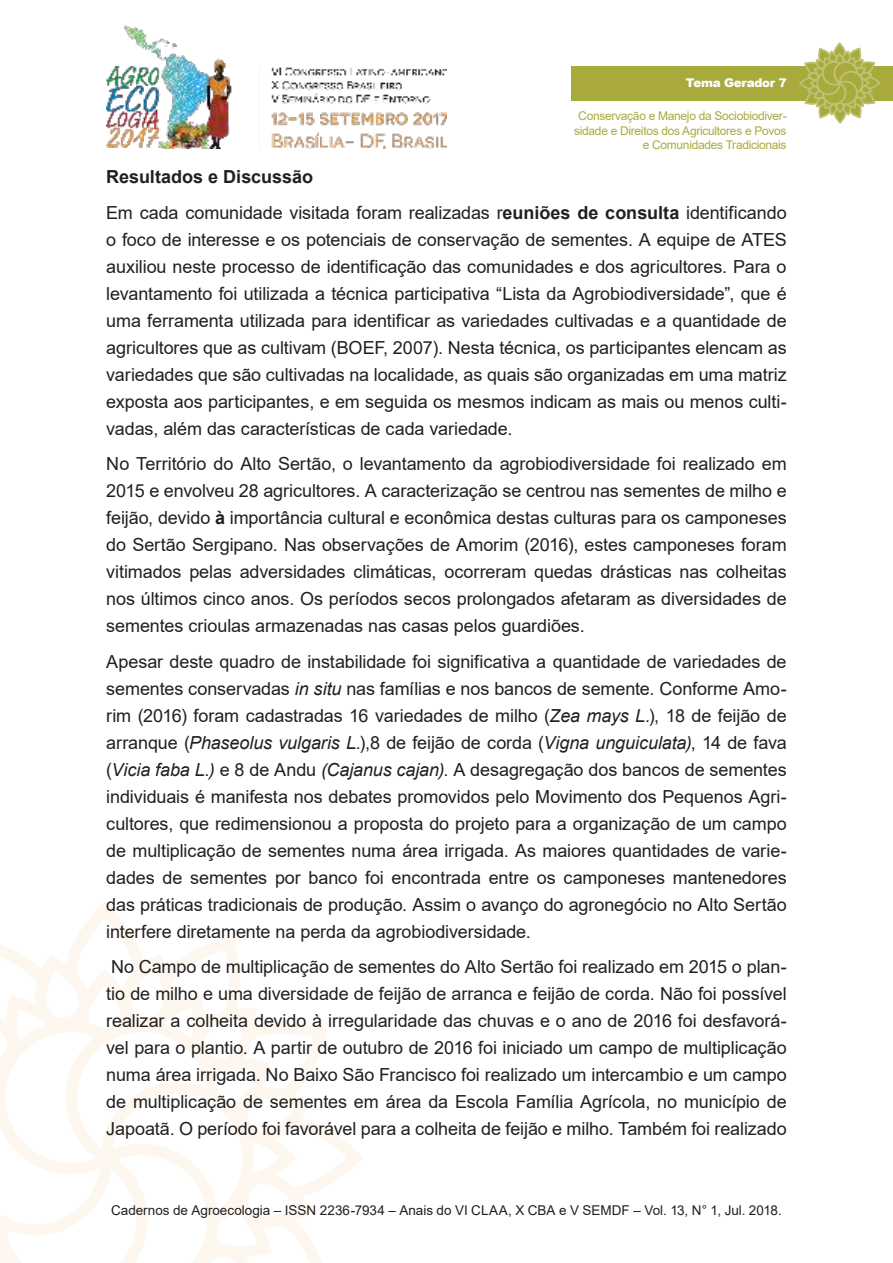
<style>
.page{position:relative;width:893px;height:1263px;background:#fff}
.page>*{position:absolute;margin:0;border:0;box-sizing:border-box;transform-origin:0 0}
.t1{font:18px/27px "Arial";letter-spacing:-.005em;color:#221f1f;text-align:justify}
.t2{font:13.5px "Arial";color:#221f1f}
.t3{font:12px/14.4px "Arial";letter-spacing:-.025em;color:#a8ab3c;text-align:right}
.t4{font:900 12px "Arial";letter-spacing:-.025em;color:#fff}
.s1{font-weight:700}
.s2{font-style:italic}
</style>
<div class="page">
<img style="left:106px;top:25px;width:340px;height:124px">
<svg style="left:0;top:910px;width:363px;height:353px"></svg>
<div style="left:571px;top:66px;width:322px;height:34px;background:#a8ab3c"></div>
<svg style="left:798px;top:43px;width:83px;height:81px"></svg>
<p class="t4" style="left:686px;top:76px;width:102px">Tema Gerador 7</p>
<p class="t3" style="left:574px;top:110px;width:214px">Conservação e Manejo da Sociobiodiver&shy;sidade e Direitos dos Agricultores e Povos e Comunidades Tradicionais</p>
<p class="t1" style="left:106px;top:161px;width:682px;line-height:35.5px"><span class="s1">Resultados e Discussão<br></span>Em cada comunidade visitada foram realizadas r<span class="s1">euniões de consulta</span> identificando</p>
<p class="t1" style="left:106px;top:228px;width:682px">o foco de interesse e os potenciais de conservação de sementes. A equipe de ATES auxiliou neste processo de identificação das comunidades e dos agricultores. Para o levantamento foi utilizada a técnica participativa “Lista da Agrobiodiversidade”, que é uma ferramenta utilizada para identificar as variedades cultivadas e a quantidade de agricultores que as cultivam (BOEF, 2007). Nesta técnica, os participantes elencam as variedades que são cultivadas na localidade, as quais são organizadas em uma matriz exposta aos participantes, e em seguida os mesmos indicam as mais ou menos culti&shy;vadas, além das características de cada variedade.</p>
<p class="t1" style="left:106px;top:452px;width:682px">No Território do Alto Sertão, o levantamento da agrobiodiversidade foi realizado em 2015 e envolveu 28 agricultores. A caracterização se centrou nas sementes de milho e feijão, devido <span class="s1">à</span> importância cultural e econômica destas culturas para os camponeses do Sertão Sergipano. Nas observações de Amorim (2016), estes camponeses foram vitimados pelas adversidades climáticas, ocorreram quedas drásticas nas colheitas nos últimos cinco anos. Os períodos secos prolongados afetaram as diversidades de sementes crioulas armazenadas nas casas pelos guardiões.</p>
<p class="t1" style="left:106px;top:650px;width:682px">Apesar deste quadro de instabilidade foi significativa a quantidade de variedades de sementes conservadas <span class="s2">in situ</span> nas famílias e nos bancos de semente. Conforme Amo&shy;rim (2016) foram cadastradas 16 variedades de milho (<span class="s2">Zea mays L.</span>), 18 de feijão de arranque (<span class="s2">Phaseolus vulgaris L.</span>),8 de feijão de corda (<span class="s2">Vigna unguiculata)</span>, 14 de fava (<span class="s2">Vicia faba L</span>.<span class="s2">)</span> e 8 de Andu <span class="s2">(Cajanus cajan)</span>. A desagregação dos bancos de sementes individuais é manifesta nos debates promovidos pelo Movimento dos Pequenos Agri&shy;cultores, que redimensionou a proposta do projeto para a organização de um campo de multiplicação de sementes numa área irrigada. As maiores quantidades de varie&shy;dades de sementes por banco foi encontrada entre os camponeses mantenedores das práticas tradicionais de produção. Assim o avanço do agronegócio no Alto Sertão interfere diretamente na perda da agrobiodiversidade.</p>
<p class="t1" style="left:106px;top:955px;width:682px">No Campo de multiplicação de sementes do Alto Sertão foi realizado em 2015 o plan&shy;tio de milho e uma diversidade de feijão de arranca e feijão de corda. Não foi possível realizar a colheita devido à irregularidade das chuvas e o ano de 2016 foi desfavorá&shy;vel para o plantio. A partir de outubro de 2016 foi iniciado um campo de multiplicação numa área irrigada. No Baixo São Francisco foi realizado um intercambio e um campo de multiplicação de sementes em área da Escola Família Agrícola, no município de Japoatã. O período foi favorável para a colheita de feijão e milho. Também foi realizado</p>
<p class="t2" style="left:111px;top:1205px;width:672px">Cadernos de Agroecologia – ISSN 2236-7934 – Anais do VI CLAA, X CBA e V SEMDF – Vol. 13, N° 1, Jul. 2018.</p>
</div>
